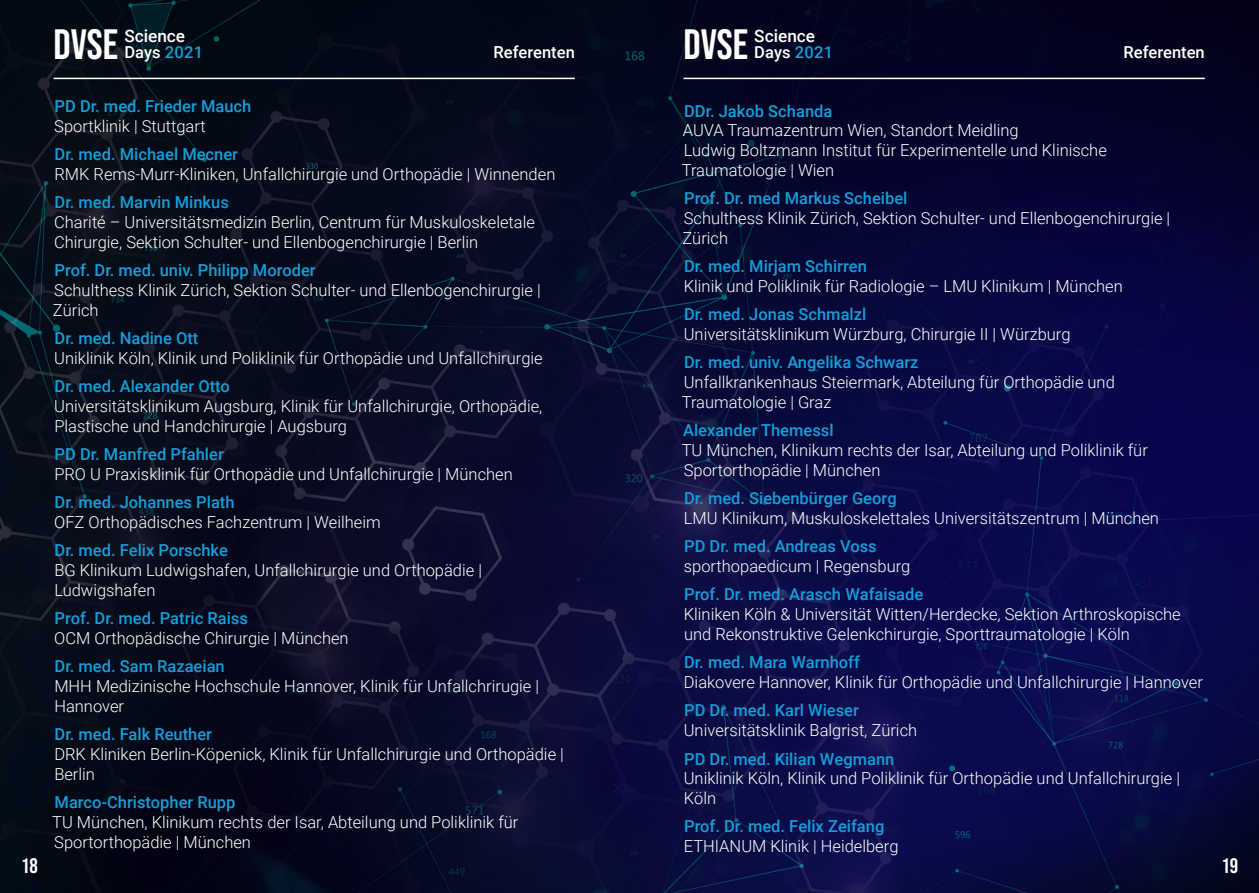
<style>
.page{position:relative;width:1259px;height:893px;background:#fff}
.page>*{position:absolute;margin:0;border:0;box-sizing:border-box;transform-origin:0 0}
.t1{font:42.45px "Bebas Neue";color:#fff}
.t2{font:21px "Bebas Neue";color:#fff}
.t3{font:500 17.25px "Roboto";color:#fff}
.referentendetails{font:300 16.5px/19.8px "Roboto";color:#fff}
.referentenliste{font:500 16.5px "Roboto";color:#149dd9}
.t4{font:500 16.5px "Roboto";color:#fff}
.s1{color:#149dd9}
</style>
<div class="page">
<img style="left:0;top:0;width:1259px;height:893px">
<div style="left:58px;top:31px;width:62px;height:31px;background:#231f20;opacity:.27"></div>
<div style="left:687px;top:31px;width:62px;height:31px;background:#090a1d"></div>
<div style="left:127px;top:48px;width:74px;height:15px;background:#231f20;opacity:.22"></div>
<div style="left:756px;top:48px;width:75px;height:15px;background:#030621"></div>
<div style="left:496px;top:47px;width:79px;height:13px;background:#04081a"></div>
<div style="left:1125px;top:47px;width:80px;height:13px;background:#05041e"></div>
<hr style="left:54px;top:78px;width:521px;height:1px;background:#fff">
<hr style="left:683px;top:78px;width:521px;height:1px;background:#fff">
<p class="t3" style="left:124px;top:24px;width:62px">Science</p>
<p class="t3" style="left:754px;top:24px;width:62px">Science</p>
<h1 class="t1" style="left:54px;top:21px;width:66px">DVSE</h1>
<h1 class="t1" style="left:683px;top:21px;width:66px">DVSE</h1>
<p class="t4" style="left:124px;top:41px;width:80px">Days <span class="s1">2021</span></p>
<p class="t4" style="left:493px;top:41px;width:83px">Referenten</p>
<p class="t4" style="left:754px;top:41px;width:80px">Days <span class="s1">2021</span></p>
<p class="t4" style="left:1123px;top:41px;width:83px">Referenten</p>
<p class="referentenliste" style="left:55px;top:94px;width:198px">PD Dr. med. Frieder Mauch</p>
<p class="referentendetails" style="left:54px;top:115px;width:153px">Sportklinik | Stuttgart</p>
<p class="referentenliste" style="left:55px;top:143px;width:185px">Dr. med. Michael Mecner</p>
<p class="referentendetails" style="left:54px;top:163px;width:502px">RMK Rems-Murr-Kliniken, Unfallchirurgie und Orthopädie | Winnenden</p>
<p class="referentenliste" style="left:55px;top:191px;width:176px">Dr. med. Marvin Minkus</p>
<p class="referentendetails" style="left:54px;top:212px;width:482px">Charité – Universitätsmedizin Berlin, Centrum für Muskuloskeletale<br>Chirurgie, Sektion Schulter- und Ellenbogenchirurgie | Berlin</p>
<p class="referentenliste" style="left:55px;top:259px;width:263px">Prof. Dr. med. univ. Philipp Moroder</p>
<p class="referentendetails" style="left:53px;top:279px;width:489px">Schulthess Klinik Zürich, Sektion Schulter- und Ellenbogenchirurgie |<br>Zürich</p>
<p class="referentenliste" style="left:55px;top:326px;width:145px">Dr. med. Nadine Ott</p>
<p class="referentendetails" style="left:54px;top:347px;width:490px">Uniklinik Köln, Klinik und Poliklinik für Orthopädie und Unfallchirurgie</p>
<p class="referentenliste" style="left:55px;top:375px;width:177px">Dr. med. Alexander Otto</p>
<p class="referentendetails" style="left:54px;top:395px;width:489px">Universitätsklinikum Augsburg, Klinik für Unfallchirurgie, Orthopädie,<br>Plastische und Handchirurgie | Augsburg</p>
<p class="referentenliste" style="left:55px;top:442px;width:171px">PD Dr. Manfred Pfahler</p>
<p class="referentendetails" style="left:54px;top:463px;width:460px">PRO U Praxisklinik für Orthopädie und Unfallchirurgie | München</p>
<p class="referentenliste" style="left:55px;top:491px;width:181px">Dr. med. Johannes Plath</p>
<p class="referentendetails" style="left:54px;top:511px;width:328px">OFZ Orthopädisches Fachzentrum | Weilheim</p>
<p class="referentenliste" style="left:55px;top:539px;width:175px">Dr. med. Felix Porschke</p>
<p class="referentendetails" style="left:54px;top:560px;width:429px">BG Klinikum Ludwigshafen, Unfallchirurgie und Orthopädie |<br>Ludwigshafen</p>
<p class="referentenliste" style="left:55px;top:607px;width:195px">Prof. Dr. med. Patric Raiss</p>
<p class="referentendetails" style="left:54px;top:627px;width:296px">OCM Orthopädische Chirurgie | München</p>
<p class="referentenliste" style="left:55px;top:655px;width:172px">Dr. med. Sam Razaeian</p>
<p class="referentendetails" style="left:54px;top:676px;width:486px">MHH Medizinische Hochschule Hannover, Klinik für Unfallchrirugie |<br>Hannover</p>
<p class="referentenliste" style="left:55px;top:723px;width:159px">Dr. med. Falk Reuther</p>
<p class="referentendetails" style="left:54px;top:743px;width:511px">DRK Kliniken Berlin-Köpenick, Klinik für Unfallchirurgie und Orthopädie |</p>
<p class="referentendetails" style="left:54px;top:763px;width:42px">Berlin</p>
<p class="referentenliste" style="left:55px;top:791px;width:182px">Marco-Christopher Rupp</p>
<p class="referentendetails" style="left:52px;top:811px;width:467px">TU München, Klinikum rechts der Isar, Abteilung und Poliklinik für<br>Sportorthopädie | München</p>
<p class="referentenliste" style="left:684px;top:99px;width:150px">DDr. Jakob Schanda</p>
<p class="referentendetails" style="left:683px;top:120px;width:337px">AUVA Traumazentrum Wien, Standort Meidling</p>
<p class="referentendetails" style="left:682px;top:140px;width:427px">Ludwig Boltzmann Institut für Experimentelle und Klinische<br>Traumatologie | Wien</p>
<p class="referentenliste" style="left:684px;top:187px;width:225px">Prof. Dr. med Markus Scheibel</p>
<p class="referentendetails" style="left:682px;top:208px;width:489px">Schulthess Klinik Zürich, Sektion Schulter- und Ellenbogenchirurgie |<br>Zürich</p>
<p class="referentenliste" style="left:684px;top:255px;width:184px">Dr. med. Mirjam Schirren</p>
<p class="referentendetails" style="left:684px;top:276px;width:440px">Klinik und Poliklinik für Radiologie – LMU Klinikum | München</p>
<p class="referentenliste" style="left:684px;top:303px;width:184px">Dr. med. Jonas Schmalzl</p>
<p class="referentendetails" style="left:684px;top:324px;width:388px">Universitätsklinikum Würzburg, Chirurgie II | Würzburg</p>
<p class="referentenliste" style="left:684px;top:351px;width:236px">Dr. med. univ. Angelika Schwarz</p>
<p class="referentendetails" style="left:682px;top:372px;width:434px">Unfallkrankenhaus Steiermark, Abteilung für Orthopädie und<br>Traumatologie | Graz</p>
<p class="referentenliste" style="left:683px;top:419px;width:152px">Alexander Themessl</p>
<p class="referentendetails" style="left:682px;top:440px;width:467px">TU München, Klinikum rechts der Isar, Abteilung und Poliklinik für<br>Sportorthopädie | München</p>
<p class="referentenliste" style="left:684px;top:487px;width:214px">Dr. med. Siebenbürger Georg</p>
<p class="referentendetails" style="left:684px;top:508px;width:477px">LMU Klinikum, Muskuloskelettales Universitätszentrum | München</p>
<p class="referentenliste" style="left:684px;top:535px;width:194px">PD Dr. med. Andreas Voss</p>
<p class="referentendetails" style="left:684px;top:556px;width:228px">sporthopaedicum | Regensburg</p>
<p class="referentenliste" style="left:684px;top:583px;width:241px">Prof. Dr. med. Arasch Wafaisade</p>
<p class="referentendetails" style="left:684px;top:604px;width:498px">Kliniken Köln &amp; Universität Witten/Herdecke, Sektion Arthroskopische und Rekonstruktive Gelenkchirurgie, Sporttraumatologie | Köln</p>
<p class="referentenliste" style="left:684px;top:651px;width:177px">Dr. med. Mara Warnhoff</p>
<p class="referentendetails" style="left:684px;top:672px;width:521px">Diakovere Hannover, Klinik für Orthopädie und Unfallchirurgie | Hannover</p>
<p class="referentenliste" style="left:684px;top:699px;width:176px">PD Dr. med. Karl Wieser</p>
<p class="referentendetails" style="left:684px;top:720px;width:235px">Universitätsklinik Balgrist, Zürich</p>
<p class="referentenliste" style="left:684px;top:747px;width:212px">PD Dr. med. Kilian Wegmann</p>
<p class="referentendetails" style="left:684px;top:768px;width:498px">Uniklinik Köln, Klinik und Poliklinik für Orthopädie und Unfallchirurgie |<br>Köln</p>
<p class="referentenliste" style="left:684px;top:815px;width:202px">Prof. Dr. med. Felix Zeifang</p>
<p class="referentendetails" style="left:684px;top:836px;width:216px">ETHIANUM Klinik | Heidelberg</p>
<p class="t2" style="left:21px;top:854px;width:18px">18</p>
<p class="t2" style="left:1221px;top:854px;width:18px">19</p>
</div>
